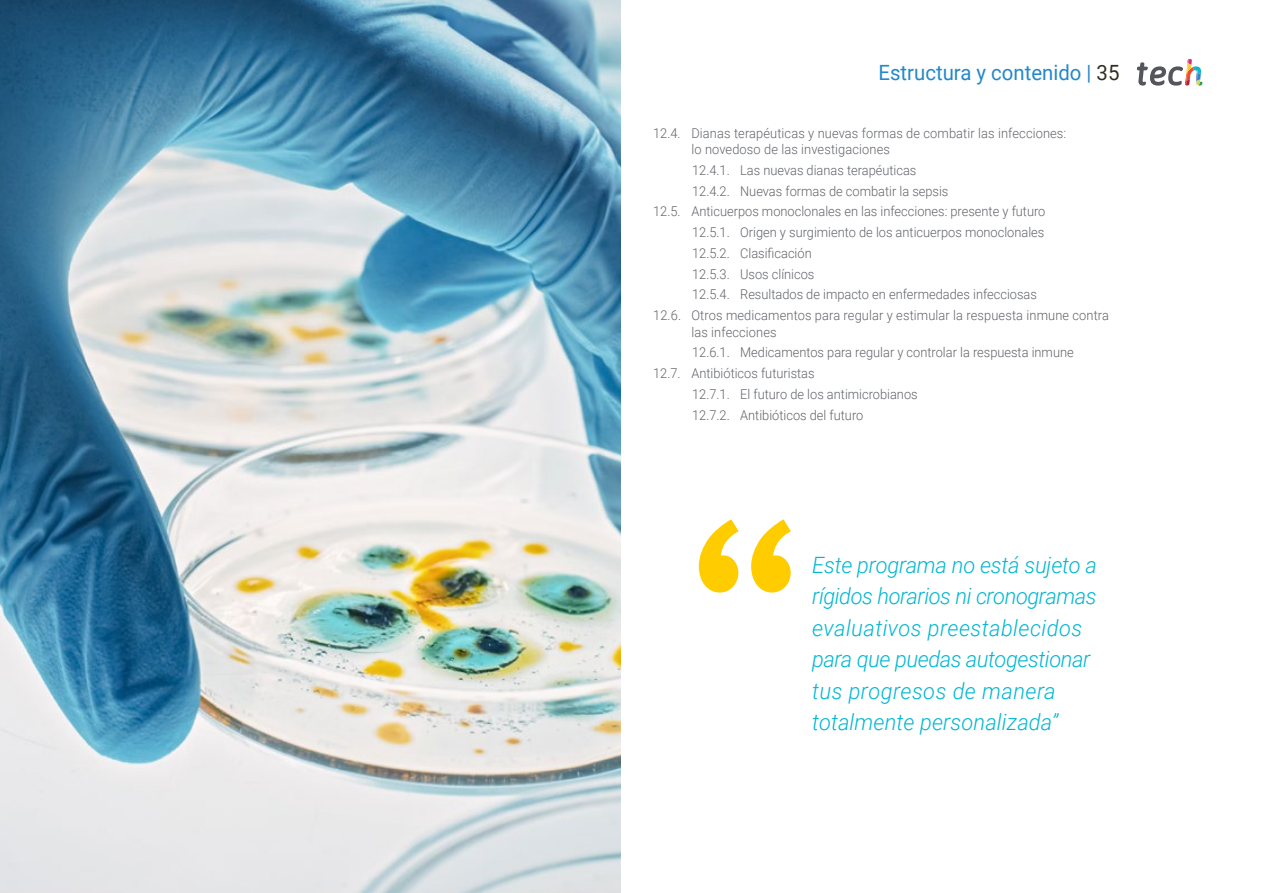
<style>
.page{position:relative;width:1263px;height:893px;background:#fff}
.page>*{position:absolute;margin:0;border:0;box-sizing:border-box;transform-origin:0 0}
.t1{font:italic 300 22.5px/31.5px "Roboto";letter-spacing:-.01em;color:#00b7d1}
.t2{font:21px "Roboto";color:#2488c9}
.t3{font:300 13.5px/16.5px "Roboto";color:#61646a;scale:.95 1}
.s1{color:#312e20}
</style>
<div class="page">
<svg style="left:1137px;top:59px;width:65px;height:27px"></svg>
<svg style="left:699px;top:519px;width:92px;height:74px"></svg>
<img style="left:0;top:0;width:621px;height:893px">
<h2 class="t2" style="left:878px;top:57px;width:242px">Estructura y contenido | <span class="s1">35</span></h2>
<p class="t3" style="left:691px;top:124px;width:396px;text-indent:-38px">12.4. Dianas terapéuticas y nuevas formas de combatir las infecciones: lo novedoso de las investigaciones</p>
<p class="t3" style="left:692px;top:161px;width:238px">12.4.1. Las nuevas dianas terapéuticas</p>
<p class="t3" style="left:692px;top:182px;width:271px">12.4.2. Nuevas formas de combatir la sepsis</p>
<p class="t3" style="left:653px;top:203px;width:414px">12.5. Anticuerpos monoclonales en las infecciones: presente y futuro</p>
<p class="t3" style="left:692px;top:224px;width:372px">12.5.1. Origen y surgimiento de los anticuerpos monoclonales</p>
<p class="t3" style="left:692px;top:244px;width:127px">12.5.2. Clasificación</p>
<p class="t3" style="left:692px;top:265px;width:130px">12.5.3. Usos clínicos</p>
<p class="t3" style="left:692px;top:286px;width:364px">12.5.4. Resultados de impacto en enfermedades infecciosas</p>
<p class="t3" style="left:653px;top:307px;width:481px">12.6. Otros medicamentos para regular y estimular la respuesta inmune contra</p>
<p class="t3" style="left:691px;top:323px;width:91px">las infecciones</p>
<p class="t3" style="left:692px;top:344px;width:403px">12.6.1. Medicamentos para regular y controlar la respuesta inmune</p>
<p class="t3" style="left:653px;top:365px;width:171px">12.7. Antibióticos futuristas</p>
<p class="t3" style="left:692px;top:385px;width:239px">12.7.1. El futuro de los antimicrobianos</p>
<p class="t3" style="left:692px;top:406px;width:182px">12.7.2. Antibióticos del futuro</p>
<h1 class="t1" style="left:812px;top:548px;width:286px">Este programa no está sujeto a rígidos horarios ni cronogramas evaluativos preestablecidos para que puedas autogestionar tus progresos de manera totalmente personalizada”</h1>
</div>
